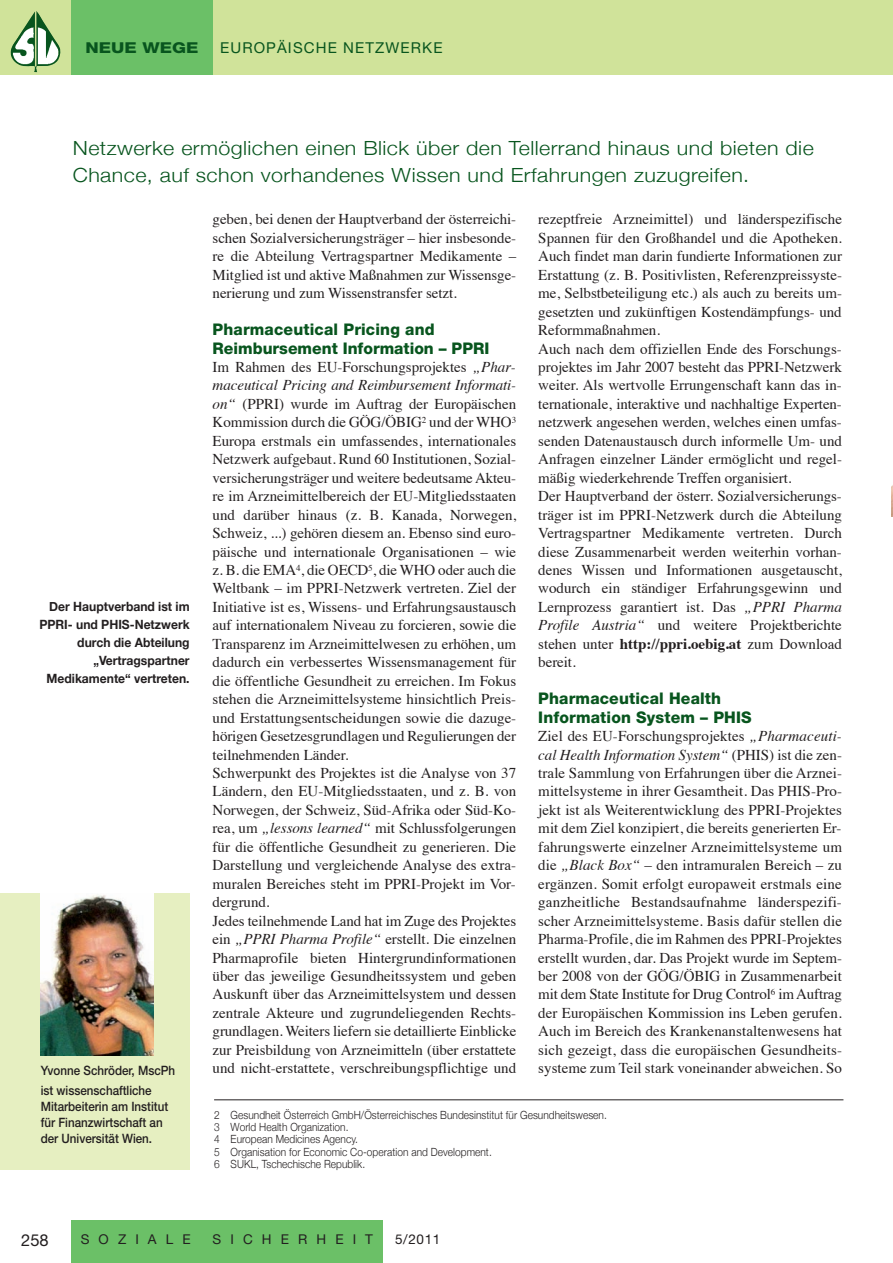
<style>
.page{position:relative;width:893px;height:1263px;background:#fff}
.page>*{position:absolute;margin:0;border:0;box-sizing:border-box;transform-origin:0 0}
.t1{font:300 19.5px/27px "Helvetica Neue";letter-spacing:.02em;color:#08551e;scale:1.1 1}
.t2{font:16.5px "Helvetica Neue";color:#231f20}
.t3{font:800 16.05px/18.5px "Helvetica Neue";letter-spacing:.01em;color:#08551e}
.t4{font:15px/18.5px "Times";color:#231f20;text-align:justify}
.t5{font:15px "Helvetica Neue";letter-spacing:.075em;color:#08551e}
.t6{font:800 15px "Helvetica Neue";color:#08551e;scale:1.2 1}
.t7{font:13.5px "Helvetica Neue";letter-spacing:.675em;color:#231f20}
.t8{font:500 12.9px/15.8px "Helvetica Neue";color:#231f20;scale:.9 1}
.t9{font:700 12.75px/18px "Helvetica Neue";color:#231f20;text-align:right;scale:.95 1}
.t10{font:300 11.25px/12.3px "Helvetica Neue";letter-spacing:.005em;color:#231f20;scale:.9 1}
.s1{font-style:italic}
.s2{font-weight:700}
</style>
<div class="page">
<img style="left:891px;top:74px;width:2px;height:442px">
<div style="left:0;top:0;width:893px;height:74px;background:#d0e39a"></div>
<div style="left:71px;top:0;width:142px;height:74px;background:#6bc067"></div>
<div style="left:71px;top:1220px;width:312px;height:43px;background:#6bc067"></div>
<img style="left:11px;top:11px;width:49px;height:61px">
<hr style="left:214px;top:1099px;width:629px;height:1px;background:#231f20">
<div style="left:0;top:893px;width:190px;height:276px;background:#e6efc1"></div>
<img style="left:41px;top:893px;width:112px;height:162px">
<p class="t6" style="left:86px;top:43px;width:96px">NEUE WEGE</p>
<p class="t5" style="left:220px;top:43px;width:224px">EUROPÄISCHE NETZWERKE</p>
<h1 class="t1" style="left:73px;top:134px;width:675px">Netzwerke ermöglichen einen Blick über den Tellerrand hinaus und bieten die<br>Chance, auf schon vorhandenes Wissen und Erfahrungen zuzugreifen.</h1>
<p class="t9" style="left:39px;top:597px;width:160px">Der Hauptverband ist im<br>PPRI- und PHIS-Netzwerk durch die Abteilung „Vertragspartner<br>Medikamente“ vertreten.</p>
<p class="t8" style="left:41px;top:1062px;width:151px;line-height:20px">Yvonne Schröder, MscPh ist wissenschaftliche</p>
<p class="t8" style="left:41px;top:1100px;width:143px">Mitarbeiterin am Institut für Finanzwirtschaft an der Universität Wien.</p>
<p class="t4" style="left:538px;top:211px;width:305px;text-align:left">rezeptfreie Arzneimittel) und länderspezifische Spannen für den Großhandel und die Apotheken.<br>Auch findet man darin fundierte Informationen zur Erstattung (z. B. Positivlisten, Referenzpreissyste&shy;me, Selbstbeteiligung etc.) als auch zu bereits um&shy;gesetzten und zukünftigen Kostendämpfungs- und Reformmaßnahmen.<br>Auch nach dem offiziellen Ende des Forschungs&shy;projektes im Jahr 2007 besteht das PPRI-Netzwerk weiter. Als wertvolle Errungenschaft kann das in&shy;ternationale, interaktive und nachhaltige Experten&shy;netzwerk angesehen werden, welches einen umfas&shy;senden Datenaustausch durch informelle Um- und Anfragen einzelner Länder ermöglicht und regel&shy;mäßig wiederkehrende Treffen organisiert.<br>Der Hauptverband der österr. Sozialversicherungs&shy;träger ist im PPRI-Netzwerk durch die Abteilung Vertragspartner Medikamente vertreten. Durch diese Zusammenarbeit werden weiterhin vorhan&shy;denes Wissen und Informationen ausgetauscht, wodurch ein ständiger Erfahrungsgewinn und Lernprozess garantiert ist. Das <span class="s1">„PPRI Pharma Profile Austria“</span> und weitere Projektberichte stehen unter <span class="s2">http://ppri.oebig.at</span> zum Download bereit.</p>
<p class="t3" style="left:538px;top:691px;width:215px">Pharmaceutical Health<br>Information System – PHIS</p>
<p class="t4" style="left:538px;top:728px;width:305px">Ziel des EU-Forschungsprojektes <span class="s1">„Pharmaceuti&shy;cal Health Information System“</span> (PHIS) ist die zen&shy;trale Sammlung von Erfahrungen über die Arznei&shy;mittelsysteme in ihrer Gesamtheit. Das PHIS-Pro&shy;jekt ist als Weiterentwicklung des PPRI-Projektes mit dem Ziel konzipiert, die bereits generierten Er&shy;fahrungswerte einzelner Arzneimittelsysteme um die <span class="s1">„Black Box“</span> – den intramuralen Bereich – zu ergänzen. Somit erfolgt europaweit erstmals eine ganzheitliche Bestandsaufnahme länderspezifi&shy;scher Arzneimittelsysteme. Basis dafür stellen die Pharma-Profile, die im Rahmen des PPRI-Projektes erstellt wurden, dar. Das Projekt wurde im Septem&shy;ber 2008 von der GÖG/ÖBIG in Zusammenarbeit mit dem State Institute for Drug Control<sup>6</sup> im Auftrag der Europäischen Kommission ins Leben gerufen.<br>Auch im Bereich des Krankenanstaltenwesens hat sich gezeigt, dass die europäischen Gesundheits&shy;systeme zum Teil stark voneinander abweichen. So</p>
<p class="t10" style="left:214px;top:1108px;width:438px">2 Gesundheit Österreich GmbH/Österreichisches Bundesinstitut für Gesundheitswesen.<br>3 World Health Organization.<br>4 European Medicines Agency.<br>5 Organisation for Economic Co-operation and Development.<br>6 SUKL, Tschechische Republik.</p>
<p class="t4" style="left:213px;top:211px;width:305px">geben, bei denen der Hauptverband der österreichi&shy;schen Sozialversicherungsträger – hier insbesonde&shy;re die Abteilung Vertragspartner Medikamente – Mitglied ist und aktive Maßnahmen zur Wissensge&shy;nerierung und zum Wissenstransfer setzt.</p>
<p class="t3" style="left:213px;top:322px;width:278px">Pharmaceutical Pricing and<br>Reimbursement Information – PPRI</p>
<p class="t4" style="left:213px;top:359px;width:305px;text-align:left">Im Rahmen des EU-Forschungsprojektes <span class="s1">„Phar&shy;maceutical Pricing and Reimbursement Informati&shy;on“</span> (PPRI) wurde im Auftrag der Europäischen Kommission durch die GÖG/ÖBIG<sup>2</sup> und der WHO<sup>3<br></sup>Europa erstmals ein umfassendes, internationales Netzwerk aufgebaut. Rund 60 Institutionen, Sozial&shy;versicherungsträger und weitere bedeutsame Akteu&shy;re im Arzneimittelbereich der EU-Mitgliedsstaaten und darüber hinaus (z. B. Kanada, Norwegen, Schweiz, ...) gehören diesem an. Ebenso sind euro&shy;päische und internationale Organisationen – wie z. B. die EMA<sup>4</sup>, die OECD<sup>5</sup>, die WHO oder auch die Weltbank – im PPRI-Netzwerk vertreten. Ziel der Initiative ist es, Wissens- und Erfahrungsaustausch auf internationalem Niveau zu forcieren, sowie die Transparenz im Arzneimittelwesen zu erhöhen, um dadurch ein verbessertes Wissensmanagement für die öffentliche Gesundheit zu erreichen. Im Fokus stehen die Arzneimittelsysteme hinsichtlich Preis&shy;und Erstattungsentscheidungen sowie die dazuge&shy;hörigen Gesetzesgrundlagen und Regulierungen der teilnehmenden Länder.<br>Schwerpunkt des Projektes ist die Analyse von 37<br>Ländern, den EU-Mitgliedsstaaten, und z. B. von Norwegen, der Schweiz, Süd-Afrika oder Süd-Ko&shy;rea, um <span class="s1">„lessons learned“</span> mit Schlussfolgerungen für die öffentliche Gesundheit zu generieren. Die Darstellung und vergleichende Analyse des extra&shy;muralen Bereiches steht im PPRI-Projekt im Vor&shy;dergrund.<br>Jedes teilnehmende Land hat im Zuge des Projektes ein <span class="s1">„PPRI Pharma Profile“</span> erstellt. Die einzelnen Pharmaprofile bieten Hintergrundinformationen über das jeweilige Gesundheitssystem und geben Auskunft über das Arzneimittelsystem und dessen zentrale Akteure und zugrundeliegenden Rechts&shy;grundlagen. Weiters liefern sie detaillierte Einblicke zur Preisbildung von Arzneimitteln (über erstattete und nicht-erstattete, verschreibungspflichtige und</p>
<p class="t2" style="left:21px;top:1234px;width:29px">258</p>
<p class="t7" style="left:81px;top:1234px;width:111px">SOZIALE</p>
<p class="t7" style="left:213px;top:1234px;width:162px">SICHERHEIT</p>
<p class="t7" style="left:395px;top:1234px;width:47px">5/2011</p>
</div>
